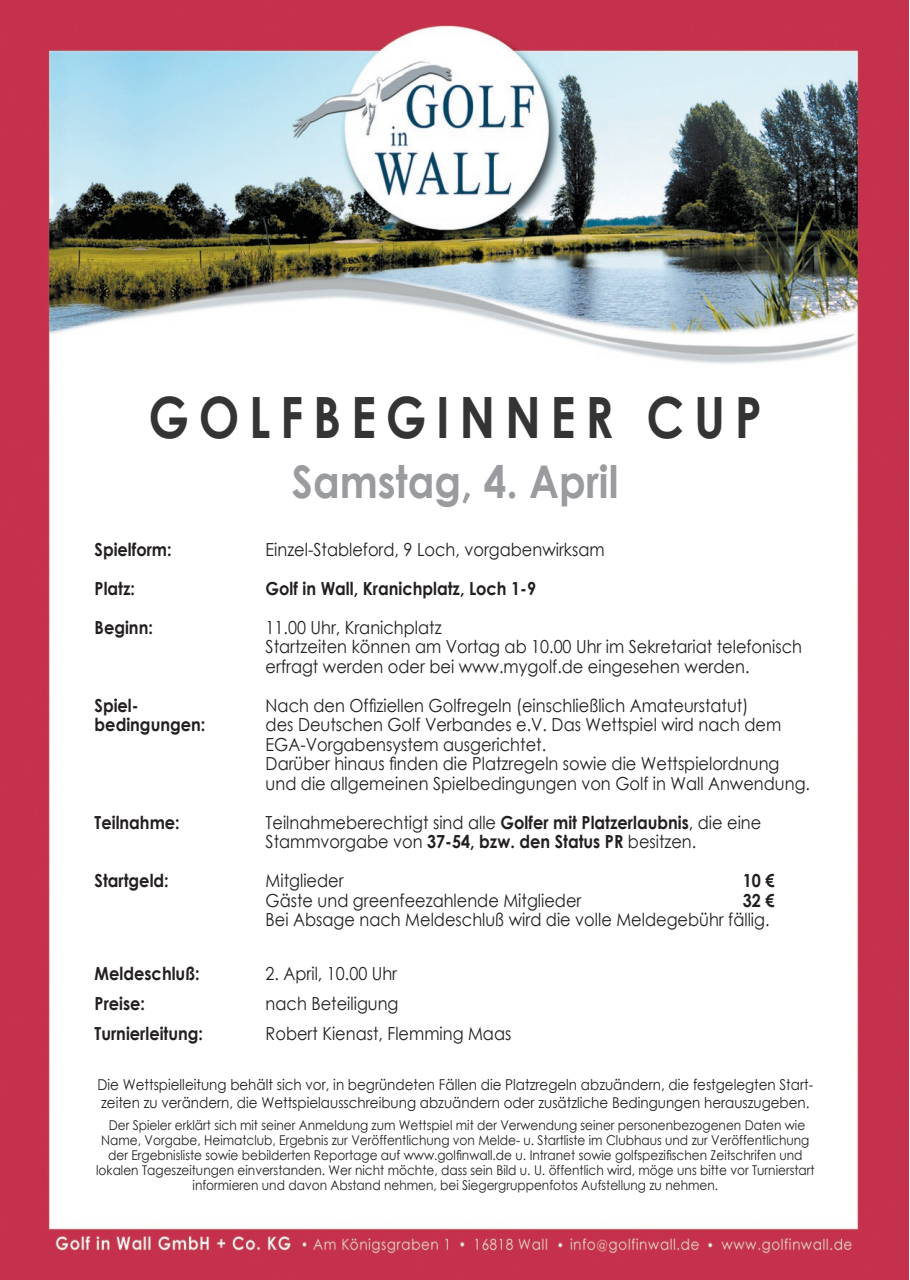
<style>
.page{position:relative;width:910px;height:1280px;background:#fff}
.page>*{position:absolute;margin:0;border:0;box-sizing:border-box;transform-origin:0 0}
.t1{font:700 57px "Century Gothic";letter-spacing:.2em;color:#353435;scale:.85 1}
.t2{font:700 45px "Century Gothic";color:#999b9e;scale:.9 1}
.t3{font:18px "Century Gothic";color:#231f20;scale:.9 1}
.t4{font:700 18px "Century Gothic";color:#231f20;scale:.9 1}
.t5{font:15px/18px "Century Gothic";color:#231f20;scale:.9 1}
.t6{font:13.5px/15px "Century Gothic";color:#231f20;text-align:center;scale:.9 1}
.s1{font-weight:700}
</style>
<div class="page">
<img style="left:0;top:0;width:908px;height:1279px">
<p class="t1" style="left:148px;top:374px;width:723px">GOLFBEGINNER CUP</p>
<p class="t2" style="left:292px;top:448px;width:364px">Samstag, 4. April</p>
<p class="t4" style="left:95px;top:535px;width:87px">Spielform:</p>
<p class="t3" style="left:266px;top:537px;width:378px">Einzel-Stableford, 9 Loch, vorgabenwirksam</p>
<p class="t4" style="left:95px;top:574px;width:46px">Platz:</p>
<p class="t4" style="left:266px;top:574px;width:302px">Golf in Wall, Kranichplatz, Loch 1-9</p>
<p class="t4" style="left:95px;top:613px;width:66px">Beginn:</p>
<p class="t3" style="left:266px;top:615px;width:197px">11.00 Uhr, Kranichplatz</p>
<p class="t3" style="left:266px;top:634px;width:597px">Startzeiten können am Vortag ab 10.00 Uhr im Sekretariat telefonisch</p>
<p class="t3" style="left:266px;top:654px;width:539px">erfragt werden oder bei www.mygolf.de eingesehen werden.</p>
<p class="t4" style="left:95px;top:691px;width:50px">Spiel-</p>
<p class="t3" style="left:266px;top:693px;width:538px">Nach den Offiziellen Golfregeln (einschließlich Amateurstatut)</p>
<p class="t4" style="left:95px;top:711px;width:125px">bedingungen:</p>
<p class="t3" style="left:266px;top:712px;width:574px">des Deutschen Golf Verbandes e.V. Das Wettspiel wird nach dem</p>
<p class="t3" style="left:266px;top:732px;width:313px">EGA-Vorgabensystem ausgerichtet.</p>
<p class="t3" style="left:266px;top:751px;width:572px">Darüber hinaus finden die Platzregeln sowie die Wettspielordnung</p>
<p class="t3" style="left:266px;top:771px;width:606px">und die allgemeinen Spielbedingungen von Golf in Wall Anwendung.</p>
<p class="t4" style="left:95px;top:808px;width:96px">Teilnahme:</p>
<p class="t3" style="left:266px;top:810px;width:552px">Teilnahmeberechtigt sind alle <span class="s1">Golfer mit Platzerlaubnis</span>, die eine</p>
<p class="t3" style="left:266px;top:829px;width:480px">Stammvorgabe von <span class="s1">37-54, bzw. den Status PR</span> besitzen.</p>
<p class="t4" style="left:95px;top:867px;width:84px">Startgeld:</p>
<p class="t3" style="left:266px;top:868px;width:88px">Mitglieder</p>
<p class="t4" style="left:743px;top:867px;width:37px">10 €</p>
<p class="t3" style="left:266px;top:888px;width:352px">Gäste und greenfeezahlende Mitglieder</p>
<p class="t4" style="left:743px;top:886px;width:37px">32 €</p>
<p class="t3" style="left:266px;top:907px;width:561px">Bei Absage nach Meldeschluß wird die volle Meldegebühr fällig.</p>
<p class="t4" style="left:95px;top:960px;width:118px">Meldeschluß:</p>
<p class="t3" style="left:266px;top:961px;width:148px">2. April, 10.00 Uhr</p>
<p class="t4" style="left:95px;top:990px;width:58px">Preise:</p>
<p class="t3" style="left:266px;top:991px;width:149px">nach Beteiligung</p>
<p class="t4" style="left:95px;top:1020px;width:122px">Turnierleitung:</p>
<p class="t3" style="left:266px;top:1021px;width:275px">Robert Kienast, Flemming Maas</p>
<p class="t5" style="left:98px;top:1075px;width:797px">Die Wettspielleitung behält sich vor, in begründeten Fällen die Platzregeln abzuändern, die festgelegten Start&shy;zeiten zu verändern, die Wettspielausschreibung abzuändern oder zusätzliche Bedingungen herauszugeben.</p>
<p class="t6" style="left:96px;top:1118px;width:800px">Der Spieler erklärt sich mit seiner Anmeldung zum Wettspiel mit der Verwendung seiner personenbezogenen Daten wie Name, Vorgabe, Heimatclub, Ergebnis zur Veröffentlichung von Melde- u. Startliste im Clubhaus und zur Veröffentlichung der Ergebnisliste sowie bebilderten Reportage auf www.golfinwall.de u. Intranet sowie golfspezifischen Zeitschrifen und lokalen Tageszeitungen einverstanden. Wer nicht möchte, dass sein Bild u. U. öffentlich wird, möge uns bitte vor Turnierstart informieren und davon Abstand nehmen, bei Siegergruppenfotos Aufstellung zu nehmen.</p>
</div>
